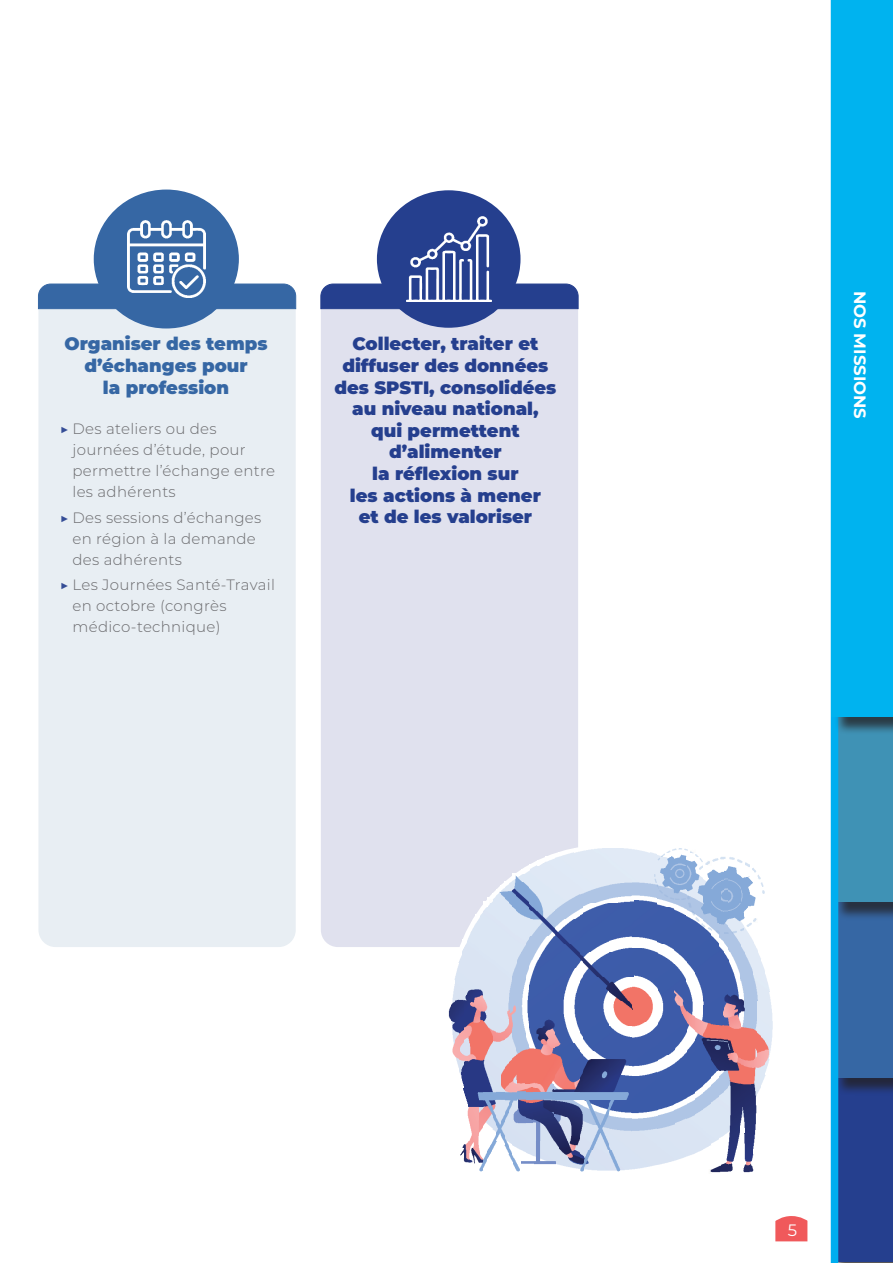
<style>
.page{position:relative;width:893px;height:1263px;background:#fff}
.page>*{position:absolute;margin:0;border:0;box-sizing:border-box;transform-origin:0 0}
.t1{font:900 18px/21.6px "Montserrat";color:#253f8e;text-align:center}
.t2{font:900 18px/21.6px "Montserrat";color:#3667a4;text-align:center}
.t3{font:700 16.5px "Montserrat";color:#fff}
.t4{font:16.5px "Montserrat";color:#fff}
.t5{font:300 15px/21px "Montserrat";letter-spacing:.02em;color:#69696c}
.s1{font-weight:400;color:#354d96}
</style>
<div class="page">
<svg style="left:775px;top:1216px;width:32px;height:25px"></svg>
<div style="left:38px;top:329px;width:258px;height:618px;background:#e8eef3"></div>
<div style="left:321px;top:328px;width:257px;height:619px;background:#e0e1ee"></div>
<svg style="left:38px;top:189px;width:258px;height:140px"></svg>
<svg style="left:320px;top:190px;width:258px;height:138px"></svg>
<img style="left:406px;top:217px;width:85px;height:84px">
<img style="left:583px;top:1075px;width:50px;height:97px">
<img style="left:579px;top:1021px;width:4px;height:151px">
<img style="left:513px;top:1165px;width:7px;height:7px">
<img style="left:480px;top:1154px;width:4px;height:18px">
<img style="left:633px;top:1071px;width:25px;height:98px">
<img style="left:558px;top:1141px;width:21px;height:28px">
<img style="left:484px;top:1150px;width:4px;height:17px">
<img style="left:745px;top:1017px;width:8px;height:132px">
<img style="left:658px;top:1054px;width:16px;height:111px">
<img style="left:533px;top:1141px;width:25px;height:24px">
<img style="left:509px;top:1013px;width:4px;height:149px">
<img style="left:463px;top:1141px;width:17px;height:23px">
<svg style="left:710px;top:1149px;width:43px;height:24px"></svg>
<img style="left:674px;top:1013px;width:13px;height:148px">
<img style="left:488px;top:1143px;width:4px;height:15px">
<img style="left:687px;top:1009px;width:8px;height:148px">
<img style="left:525px;top:1083px;width:8px;height:70px">
<svg style="left:513px;top:1153px;width:20px;height:12px"></svg>
<img style="left:753px;top:941px;width:4px;height:208px">
<img style="left:695px;top:877px;width:8px;height:276px">
<img style="left:517px;top:931px;width:8px;height:221px">
<img style="left:504px;top:881px;width:5px;height:272px">
<img style="left:492px;top:894px;width:4px;height:256px">
<img style="left:728px;top:877px;width:13px;height:272px">
<img style="left:703px;top:877px;width:9px;height:272px">
<img style="left:513px;top:873px;width:4px;height:275px">
<img style="left:712px;top:877px;width:8px;height:266px">
<img style="left:500px;top:885px;width:4px;height:257px">
<img style="left:720px;top:871px;width:4px;height:267px">
<img style="left:554px;top:869px;width:25px;height:272px">
<img style="left:533px;top:1083px;width:21px;height:58px">
<img style="left:496px;top:890px;width:4px;height:251px">
<img style="left:467px;top:943px;width:13px;height:198px">
<img style="left:724px;top:868px;width:4px;height:267px">
<img style="left:480px;top:910px;width:4px;height:222px">
<img style="left:741px;top:877px;width:4px;height:251px">
<img style="left:484px;top:906px;width:8px;height:222px">
<img style="left:463px;top:939px;width:4px;height:162px">
<img style="left:757px;top:949px;width:4px;height:145px">
<img style="left:761px;top:961px;width:5px;height:124px">
<img style="left:459px;top:951px;width:4px;height:132px">
<img style="left:529px;top:865px;width:25px;height:218px">
<img style="left:525px;top:931px;width:4px;height:152px">
<img style="left:766px;top:978px;width:4px;height:92px">
<img style="left:583px;top:853px;width:50px;height:222px">
<img style="left:633px;top:853px;width:25px;height:214px">
<img style="left:455px;top:964px;width:4px;height:104px">
<img style="left:770px;top:999px;width:3px;height:52px">
<img style="left:451px;top:984px;width:4px;height:72px">
<img style="left:658px;top:877px;width:16px;height:177px">
<img style="left:579px;top:869px;width:4px;height:152px">
<img style="left:448px;top:1006px;width:3px;height:14px">
<img style="left:745px;top:923px;width:8px;height:94px">
<img style="left:674px;top:877px;width:13px;height:136px">
<img style="left:509px;top:881px;width:4px;height:132px">
<img style="left:687px;top:877px;width:8px;height:132px">
<img style="left:517px;top:881px;width:12px;height:50px">
<svg style="left:753px;top:918px;width:4px;height:4px"></svg>
<svg style="left:467px;top:914px;width:13px;height:29px"></svg>
<img style="left:745px;top:877px;width:4px;height:34px">
<svg style="left:749px;top:894px;width:7px;height:12px"></svg>
<svg style="left:484px;top:898px;width:8px;height:8px"></svg>
<img style="left:761px;top:882px;width:4px;height:12px">
<img style="left:749px;top:878px;width:4px;height:16px">
<img style="left:757px;top:875px;width:4px;height:5px">
<svg style="left:517px;top:869px;width:12px;height:12px"></svg>
<img style="left:558px;top:853px;width:25px;height:16px">
<svg style="left:728px;top:859px;width:28px;height:18px"></svg>
<svg style="left:538px;top:857px;width:20px;height:12px"></svg>
<img style="left:720px;top:857px;width:17px;height:4px">
<svg style="left:658px;top:848px;width:62px;height:29px"></svg>
<img style="left:575px;top:848px;width:74px;height:5px">
<div style="left:830px;top:1075px;width:63px;height:188px;background:#253f8e"></div>
<div style="left:835px;top:904px;width:58px;height:192px;background:#231f20;opacity:.75"></div>
<div style="left:832px;top:902px;width:61px;height:175px;background:#3667a4"></div>
<div style="left:834px;top:714px;width:59px;height:207px;background:#231f20;opacity:.75"></div>
<div style="left:832px;top:712px;width:61px;height:190px;background:#3f92b5"></div>
<div style="left:831px;top:0;width:7px;height:1263px;background:#00aeef"></div>
<div style="left:834px;top:0;width:59px;height:735px;background:#231f20;opacity:.75"></div>
<div style="left:832px;top:0;width:61px;height:716px;background:#00b3ef"></div>
<p class="t2" style="left:65px;top:332px;width:204px">Organiser des temps d’échanges pour<br>la profession</p>
<p class="t5" style="left:72px;top:418px;width:204px;text-indent:-13px"><span class="s1">▶</span> Des ateliers ou des journées d’étude, pour permettre l’échange entre les adhérents</p>
<p class="t5" style="left:72px;top:506px;width:190px;text-indent:-13px"><span class="s1">▶</span> Des sessions d’échanges en région à la demande des adhérents</p>
<p class="t5" style="left:72px;top:574px;width:204px;text-indent:-13px"><span class="s1">▶</span> Les Journées Santé-Travail en octobre (congrès médico-technique)</p>
<p class="t1" style="left:334px;top:332px;width:224px">Collecter, traiter et diffuser des données des SPSTI, consolidées au niveau national,<br>qui permettent d’alimenter<br>la réflexion sur<br>les actions à mener<br>et de les valoriser</p>
<p class="t3" style="left:872px;top:291px;width:129px;rotate:90deg">NOS MISSIONS</p>
<p class="t4" style="left:788px;top:1219px;width:11px">5</p>
</div>
